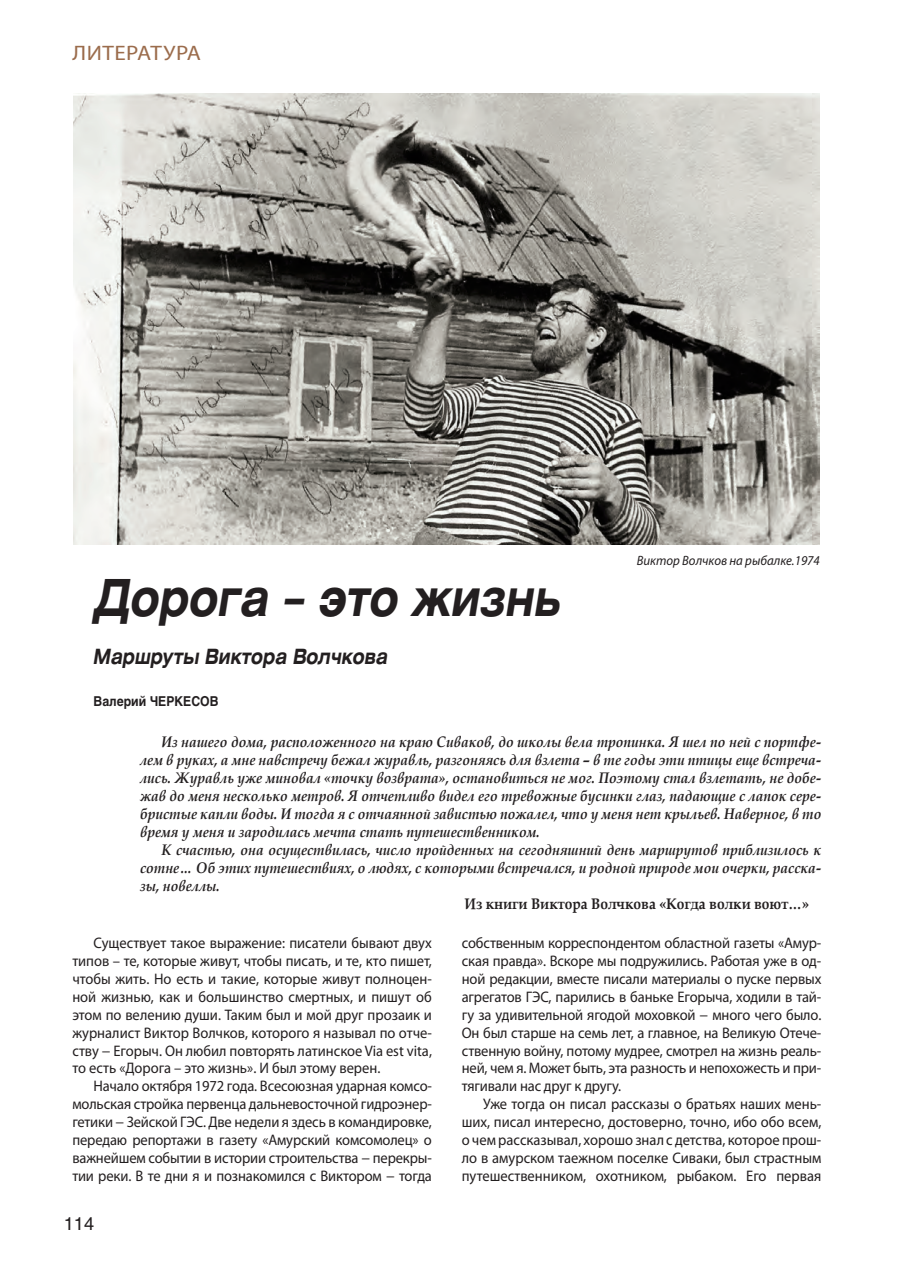
<style>
.page{position:relative;width:915px;height:1263px;background:#fff}
.page>*{position:absolute;margin:0;border:0;box-sizing:border-box;transform-origin:0 0}
.Заголовок_2{font:italic 700 51px "Helios Ext C";color:#231f20;scale:.75 1}
.Подзаголовок_2{font:italic 700 21px "Helios Ext C";color:#231f20;scale:.75 1}
.Руб_Литерат{font:21px "Myriad Pro";letter-spacing:.02em;color:#9b6c4c;scale:1.1 1}
.t1{font:18px "Helios C";color:#231f20}
.Текст_рус{font:15.3px/17.9px "Myriad Pro";letter-spacing:-.01em;color:#231f20;text-align:justify;scale:.95 1}
.Эпиграф_2{font:italic 700 15.3px/18px "Book Antiqua";color:#231f20;text-align:justify;scale:.9 1}
.Эпиграф_2-2{font:700 15.3px "Book Antiqua";color:#231f20;scale:.9 1}
.Подписи{font:italic 13.5px "Myriad Pro";color:#231f20;scale:.95 1}
.Автор_1{font:700 13.5px "Helios C";color:#231f20;scale:.9 1}
</style>
<div class="page">
<img style="left:74px;top:94px;width:745px;height:450px">
<p class="Руб_Литерат" style="left:73px;top:40px;width:118px">ЛИТЕРАТУРА</p>
<p class="Подписи" style="left:636px;top:552px;width:194px">Виктор Волчков на рыбалке.1974</p>
<p class="Заголовок_2" style="left:94px;top:566px;width:625px">Дорога – это жизнь</p>
<p class="Подзаголовок_2" style="left:94px;top:644px;width:394px">Маршруты Виктора Волчкова</p>
<p class="Автор_1" style="left:94px;top:693px;width:140px">Валерий ЧЕРКЕСОВ</p>
<p class="Эпиграф_2" style="left:140px;top:733px;width:758px;text-indent:21px">Из нашего дома, расположенного на краю Сиваков, до школы вела тропинка. Я шел по ней с портфе&shy;лем в руках, а мне навстречу бежал журавль, разгоняясь для взлета – в те годы эти птицы еще встреча&shy;лись. Журавль уже миновал «точку возврата», остановиться не мог. Поэтому стал взлетать, не добе&shy;жав до меня несколько метров. Я отчетливо видел его тревожные бусинки глаз, падающие с лапок сере&shy;бристые капли воды. И тогда я с отчаянной завистью пожалел, что у меня нет крыльев. Наверное, в то время у меня и зародилась мечта стать путешественником.</p>
<p class="Эпиграф_2" style="left:140px;top:841px;width:758px;text-indent:21px">К счастью, она осуществилась, число пройденных на сегодняшний день маршрутов приблизилось к сотне… Об этих путешествиях, о людях, с которыми встречался, и родной природе мои очерки, расска&shy;зы, новеллы.</p>
<p class="Эпиграф_2-2" style="left:464px;top:894px;width:384px">Из книги Виктора Волчкова «Когда волки воют…»</p>
<p class="Текст_рус" style="left:72px;top:934px;width:380px;text-indent:21px">Существует такое выражение: писатели бывают двух типов – те, которые живут, чтобы писать, и те, кто пишет, чтобы жить. Но есть и такие, которые живут полноцен&shy;ной жизнью, как и большинство смертных, и пишут об этом по велению души. Таким был и мой друг прозаик и журналист Виктор Волчков, которого я называл по отче&shy;ству − Егорыч. Он любил повторять латинское Via est vita, то есть «Дорога – это жизнь». И был этому верен.</p>
<p class="Текст_рус" style="left:72px;top:1077px;width:380px;text-indent:21px">Начало октября 1972 года. Всесоюзная ударная комсо&shy;мольская стройка первенца дальневосточной гидроэнер&shy;гетики − Зейской ГЭС. Две недели я здесь в командировке, передаю репортажи в газету «Амурский комсомолец» о важнейшем событии в истории строительства − перекры&shy;тии реки. В те дни я и познакомился с Виктором − тогда</p>
<p class="t1" style="left:64px;top:1213px;width:32px">114</p>
<p class="Текст_рус" style="left:461px;top:934px;width:380px">собственным корреспондентом областной газеты «Амур&shy;ская правда». Вскоре мы подружились. Работая уже в од&shy;ной редакции, вместе писали материалы о пуске первых агрегатов ГЭС, парились в баньке Егорыча, ходили в тай&shy;гу за удивительной ягодой моховкой − много чего было.<br>Он был старше на семь лет, а главное, на Великую Отече&shy;ственную войну, потому мудрее, смотрел на жизнь реаль&shy;ней, чем я. Может быть, эта разность и непохожесть и при&shy;тягивали нас друг к другу.</p>
<p class="Текст_рус" style="left:461px;top:1095px;width:380px;text-indent:21px">Уже тогда он писал рассказы о братьях наших мень&shy;ших, писал интересно, достоверно, точно, ибо обо всем, о чем рассказывал, хорошо знал с детства, которое прош&shy;ло в амурском таежном поселке Сиваки, был страстным путешественником, охотником, рыбаком. Его первая</p>
</div>
